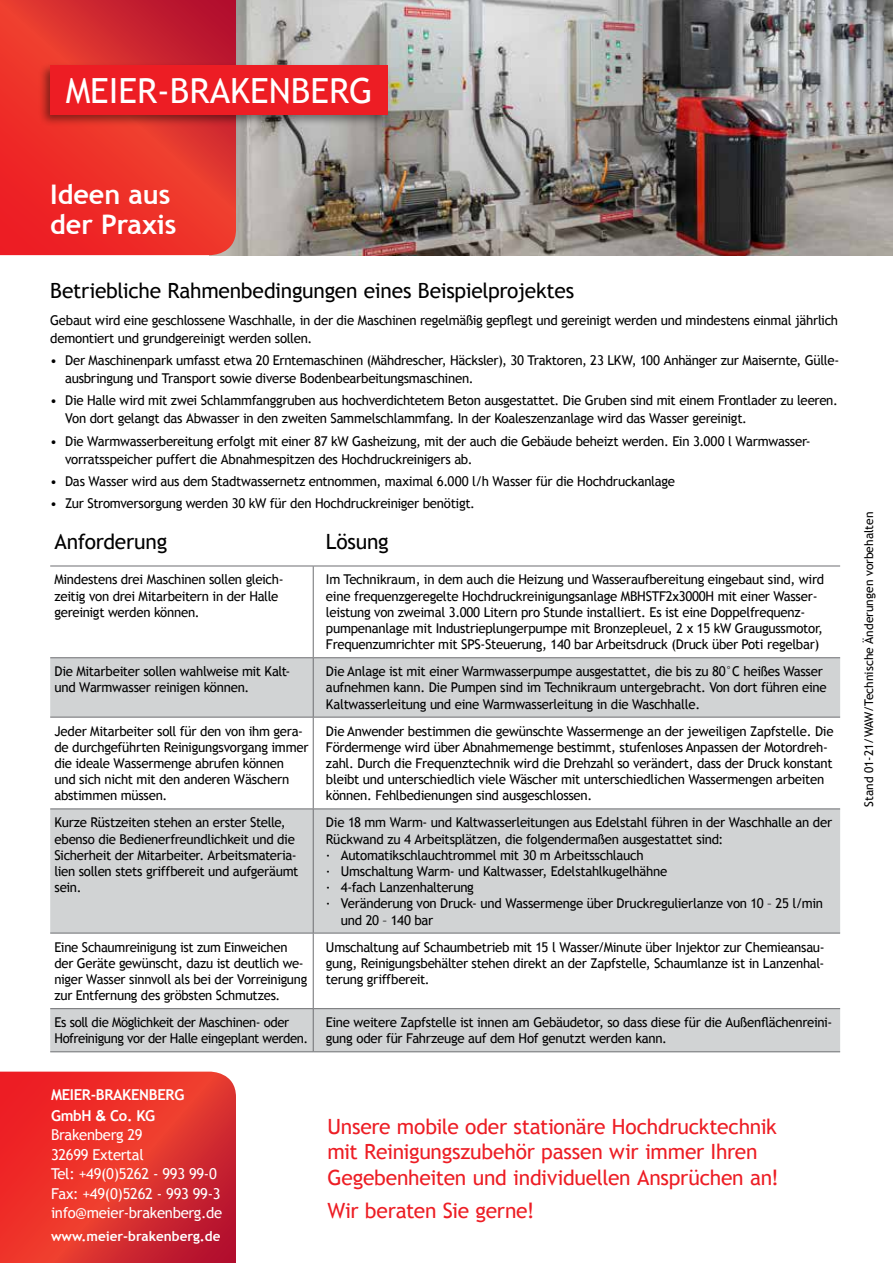
<style>
.page{position:relative;width:893px;height:1263px;background:#fff}
.page>*{position:absolute;margin:0;border:0;box-sizing:border-box;transform-origin:0 0}
.t1{font:34.65px "Trebuchet MS";color:#fff}
.t2{font:700 27px/30px "Trebuchet MS";color:#fff}
.t3{font:21px/25.2px "Trebuchet MS";letter-spacing:-.015em;color:#ed1d24}
.t4{font:21px "Trebuchet MS";letter-spacing:-.015em;color:#000}
.t5{font:15px/19.5px "Trebuchet MS";letter-spacing:-.02em;color:#fff}
.t6{font:700 15px/21px "Trebuchet MS";letter-spacing:-.02em;color:#fff}
.t7{font:13.5px/16.2px "Trebuchet MS";letter-spacing:-.02em;color:#000}
.t8{font:700 13.5px "Trebuchet MS";color:#fff}
.t9{font:12px "Trebuchet MS";color:#000}
.s1{font-family:"Arial"}
</style>
<div class="page">
<img style="left:236px;top:0;width:657px;height:255px">
<svg style="left:0;top:0;width:236px;height:255px;background:#e32d2b"></svg>
<svg style="left:0;top:1071px;width:236px;height:192px;background:#e22e2d"></svg>
<div style="left:38px;top:62px;width:354px;height:65px;background:#000;opacity:.45"></div>
<div style="left:50px;top:66px;width:338px;height:49px;background:#ed1d24"></div>
<svg style="left:50px;top:658px;width:790px;height:393px;fill:#d1d3d4"></svg>
<hr style="left:50px;top:566px;width:263px;height:1px;background:#6d6e71">
<hr style="left:313px;top:566px;width:527px;height:1px;background:#6d6e71">
<hr style="left:313px;top:566px;width:1px;height:91px;background:#6d6e71">
<hr style="left:50px;top:657px;width:263px;height:1px;background:#6d6e71">
<hr style="left:313px;top:657px;width:527px;height:1px;background:#6d6e71">
<hr style="left:313px;top:658px;width:1px;height:59px;background:#6d6e71">
<hr style="left:50px;top:717px;width:263px;height:1px;background:#6d6e71">
<hr style="left:313px;top:717px;width:527px;height:1px;background:#6d6e71">
<hr style="left:313px;top:717px;width:1px;height:91px;background:#6d6e71">
<hr style="left:50px;top:808px;width:263px;height:1px;background:#6d6e71">
<hr style="left:313px;top:808px;width:527px;height:1px;background:#6d6e71">
<hr style="left:313px;top:809px;width:1px;height:124px;background:#6d6e71">
<hr style="left:50px;top:933px;width:263px;height:1px;background:#6d6e71">
<hr style="left:313px;top:933px;width:527px;height:1px;background:#6d6e71">
<hr style="left:313px;top:933px;width:1px;height:75px;background:#6d6e71">
<hr style="left:50px;top:1008px;width:263px;height:1px;background:#6d6e71">
<hr style="left:313px;top:1008px;width:527px;height:1px;background:#6d6e71">
<hr style="left:313px;top:1009px;width:1px;height:42px;background:#6d6e71">
<hr style="left:50px;top:1051px;width:263px;height:1px;background:#6d6e71">
<hr style="left:313px;top:1051px;width:527px;height:1px;background:#6d6e71">
<h1 class="t1" style="left:66px;top:71px;width:308px">MEIER-BRAKENBERG</h1>
<h2 class="t2" style="left:50px;top:179px;width:128px">Ideen aus der Praxis</h2>
<h3 class="t4" style="left:50px;top:278px;width:526px">Betriebliche Rahmenbedingungen eines Beispielprojektes</h3>
<p class="t7" style="left:50px;top:311px;width:789px;line-height:18px">Gebaut wird eine geschlossene Waschhalle, in der die Maschinen regelmäßig gepflegt und gereinigt werden und mindestens einmal jährlich demontiert und grundgereinigt werden sollen.</p>
<p class="t7" style="left:65px;top:351px;width:776px;line-height:18px;text-indent:-15px">• Der Maschinenpark umfasst etwa 20 Erntemaschinen (Mähdrescher, Häcksler), 30 Traktoren, 23 LKW, 100 Anhänger zur Maisernte, Gülle&shy;ausbringung und Transport sowie diverse Bodenbearbeitungsmaschinen.</p>
<p class="t7" style="left:65px;top:392px;width:774px;line-height:18px;text-indent:-15px">• Die Halle wird mit zwei Schlammfanggruben aus hochverdichtetem Beton ausgestattet. Die Gruben sind mit einem Frontlader zu leeren.<br>Von dort gelangt das Abwasser in den zweiten Sammelschlammfang. In der Koaleszenzanlage wird das Wasser gereinigt.</p>
<p class="t7" style="left:65px;top:432px;width:747px;line-height:18px;text-indent:-15px">• Die Warmwasserbereitung erfolgt mit einer 87 kW Gasheizung, mit der auch die Gebäude beheizt werden. Ein 3.000 l Warmwasser&shy;vorratsspeicher puffert die Abnahmespitzen des Hochdruckreinigers ab.</p>
<p class="t7" style="left:50px;top:473px;width:626px">• Das Wasser wird aus dem Stadtwassernetz entnommen, maximal 6.000 l/h Wasser für die Hochdruckanlage</p>
<p class="t7" style="left:50px;top:495px;width:426px">• Zur Stromversorgung werden 30 kW für den Hochdruckreiniger benötigt.</p>
<h3 class="t4" style="left:54px;top:529px;width:114px">Anforderung</h3>
<h3 class="t4" style="left:326px;top:529px;width:64px">Lösung</h3>
<p class="t7" style="left:54px;top:572px;width:231px">Mindestens drei Maschinen sollen gleich&shy;zeitig von drei Mitarbeitern in der Halle gereinigt werden können.</p>
<p class="t7" style="left:326px;top:572px;width:500px">Im Technikraum, in dem auch die Heizung und Wasseraufbereitung eingebaut sind, wird eine frequenzgeregelte Hochdruckreinigungsanlage MBHSTF2x3000H mit einer Wasser&shy;leistung von zweimal 3.000 Litern pro Stunde installiert. Es ist eine Doppelfrequenz&shy;pumpenanlage mit Industrieplungerpumpe mit Bronzepleuel, 2 x 15 kW Graugussmotor, Frequenzumrichter mit SPS-Steuerung, 140 bar Arbeitsdruck (Druck über Poti regelbar)</p>
<p class="t7" style="left:54px;top:663px;width:237px">Die Mitarbeiter sollen wahlweise mit Kalt&shy;und Warmwasser reinigen können.</p>
<p class="t7" style="left:326px;top:663px;width:502px">Die Anlage ist mit einer Warmwasserpumpe ausgestattet, die bis zu 80°C heißes Wasser aufnehmen kann. Die Pumpen sind im Technikraum untergebracht. Von dort führen eine<br>Kaltwasserleitung und eine Warmwasserleitung in die Waschhalle.</p>
<p class="t7" style="left:54px;top:723px;width:256px">Jeder Mitarbeiter soll für den von ihm gera&shy;de durchgeführten Reinigungsvorgang immer die ideale Wassermenge abrufen können und sich nicht mit den anderen Wäschern abstimmen müssen.</p>
<p class="t7" style="left:326px;top:723px;width:509px">Die Anwender bestimmen die gewünschte Wassermenge an der jeweiligen Zapfstelle. Die Fördermenge wird über Abnahmemenge bestimmt, stufenloses Anpassen der Motordreh&shy;zahl. Durch die Frequenztechnik wird die Drehzahl so verändert, dass der Druck konstant bleibt und unterschiedlich viele Wäscher mit unterschiedlichen Wassermengen arbeiten können. Fehlbedienungen sind ausgeschlossen.</p>
<p class="t7" style="left:54px;top:815px;width:245px">Kurze Rüstzeiten stehen an erster Stelle, ebenso die Bedienerfreundlichkeit und die Sicherheit der Mitarbeiter. Arbeitsmateria&shy;lien sollen stets griffbereit und aufgeräumt sein.</p>
<p class="t7" style="left:326px;top:815px;width:508px">Die 18 mm Warm- und Kaltwasserleitungen aus Edelstahl führen in der Waschhalle an der</p>
<p class="t7" style="left:326px;top:831px;width:399px">Rückwand zu 4 Arbeitsplätzen, die folgendermaßen ausgestattet sind:</p>
<p class="t7" style="left:326px;top:847px;width:319px">· Automatikschlauchtrommel mit 30 m Arbeitsschlauch</p>
<p class="t7" style="left:326px;top:863px;width:343px">· Umschaltung Warm- und Kaltwasser, Edelstahlkugelhähne</p>
<p class="t7" style="left:326px;top:879px;width:149px">· 4-fach Lanzenhalterung</p>
<p class="t7" style="left:326px;top:896px;width:499px">· Veränderung von Druck- und Wassermenge über Druckregulierlanze von 10 – 25 l/min</p>
<p class="t7" style="left:341px;top:912px;width:94px">und 20 – 140 bar</p>
<p class="t7" style="left:54px;top:939px;width:254px">Eine Schaumreinigung ist zum Einweichen der Geräte gewünscht, dazu ist deutlich we&shy;niger Wasser sinnvoll als bei der Vorreinigung zur Entfernung des gröbsten Schmutzes.</p>
<p class="t7" style="left:326px;top:939px;width:500px;text-align:justify">Umschaltung auf Schaumbetrieb mit 15 l Wasser/Minute über Injektor zur Chemieansau&shy;gung, Reinigungsbehälter stehen direkt an der Zapfstelle, Schaumlanze ist in Lanzenhal&shy;terung griffbereit.</p>
<p class="t7" style="left:54px;top:1014px;width:255px">Es soll die Möglichkeit der Maschinen- oder<br>Hofreinigung vor der Halle eingeplant werden.</p>
<p class="t7" style="left:326px;top:1014px;width:508px">Eine weitere Zapfstelle ist innen am Gebäudetor, so dass diese für die Außenflächenreini&shy;gung oder für Fahrzeuge auf dem Hof genutzt werden kann.</p>
<p class="t6" style="left:51px;top:1084px;width:135px">MEIER-BRAKENBERG<br>GmbH <span class="s1">&amp;</span> Co. KG</p>
<p class="t5" style="left:51px;top:1125px;width:173px">Brakenberg 29<br>32699 Extertal<br>Tel: +49(0)5262 - 993 99-0<br>Fax: +49(0)5262 - 993 99-3 info@meier-brakenberg.de</p>
<p class="t8" style="left:51px;top:1227px;width:171px">www.meier-brakenberg.de</p>
<h3 class="t3" style="left:327px;top:1114px;width:453px">Unsere mobile oder stationäre Hochdrucktechnik mit Reinigungszubehör passen wir immer Ihren<br>Gegebenheiten und individuellen Ansprüchen an!</h3>
<h3 class="t3" style="left:327px;top:1198px;width:209px">Wir beraten Sie gerne!</h3>
<p class="t9" style="left:862px;top:807px;width:297px;rotate:-90deg">Stand 01-21/WAW/Technische Änderungen vorbehalten</p>
</div>
